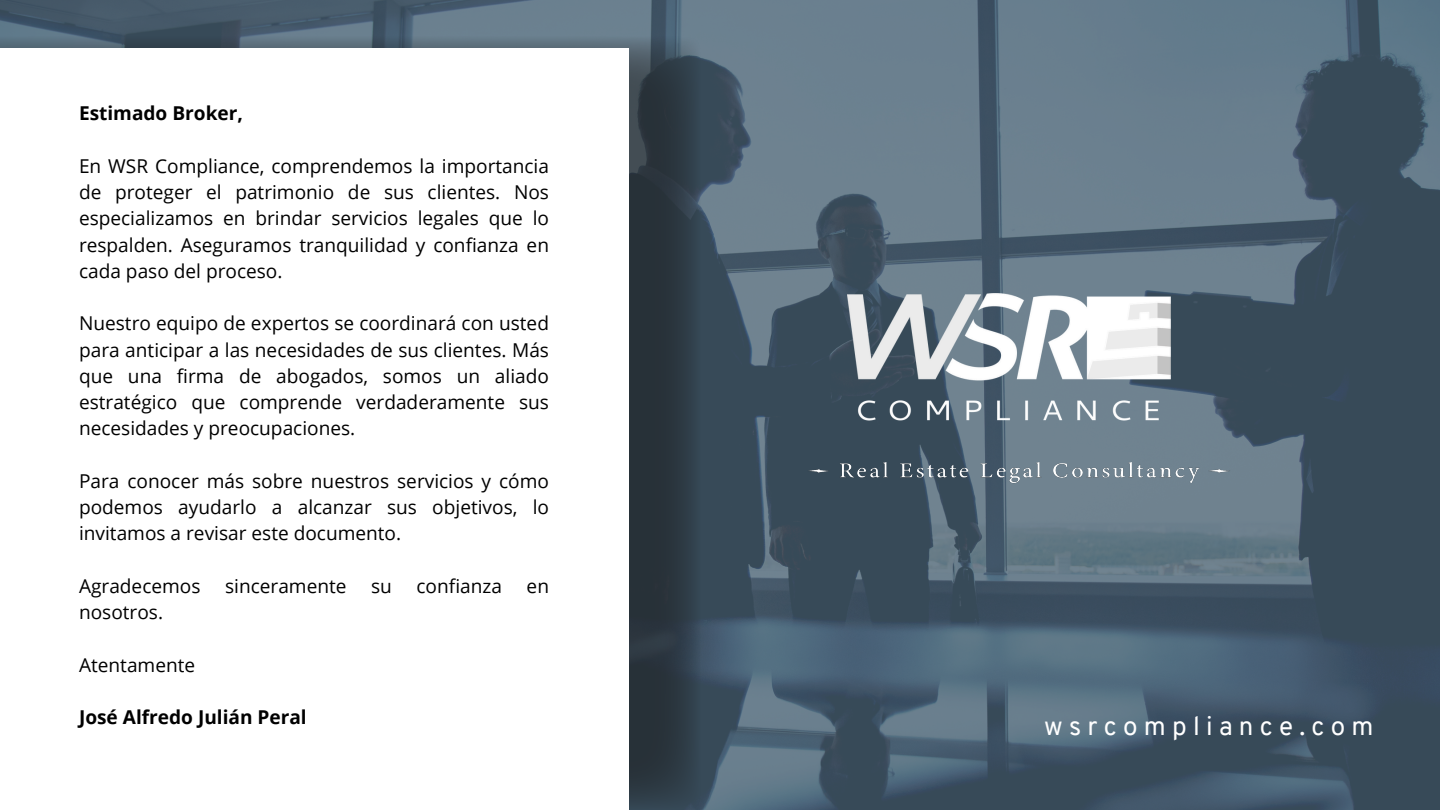
<style>
.page{position:relative;width:1440px;height:810px;background:#fff}
.page>*{position:absolute;margin:0;border:0;box-sizing:border-box;transform-origin:0 0}
.t1{font:26px "Overpass";letter-spacing:.24em;color:#fff}
.t2{font:19.1px/26.2px "Open Sans";color:#000;text-align:justify}
.t3{font:700 19.1px "Open Sans";color:#000}
</style>
<div class="page">
<img style="left:0;top:0;width:1440px;height:810px">
<img style="left:0;top:35px;width:701px;height:775px">
<div style="left:0;top:48px;width:628px;height:762px;background:#fff"></div>
<img style="left:848px;top:293px;width:322px;height:134px">
<img style="left:800px;top:455px;width:438px;height:36px">
<h2 class="t3" style="left:79px;top:100px;width:165px">Estimado Broker,</h2>
<p class="t2" style="left:79px;top:152px;width:472px">En WSR Compliance, comprendemos la importancia de proteger el patrimonio de sus clientes. Nos especializamos en brindar servicios legales que lo respalden. Aseguramos tranquilidad y confianza en cada paso del proceso.</p>
<p class="t2" style="left:79px;top:310px;width:472px">Nuestro equipo de expertos se coordinará con usted para anticipar a las necesidades de sus clientes. Más que una firma de abogados, somos un aliado estratégico que comprende verdaderamente sus necesidades y preocupaciones.</p>
<p class="t2" style="left:79px;top:467px;width:472px">Para conocer más sobre nuestros servicios y cómo podemos ayudarlo a alcanzar sus objetivos, lo invitamos a revisar este documento.</p>
<p class="t2" style="left:79px;top:572px;width:123px">Agradecemos</p>
<p class="t2" style="left:225px;top:572px;width:123px">sinceramente</p>
<p class="t2" style="left:371px;top:572px;width:22px">su</p>
<p class="t2" style="left:417px;top:572px;width:87px">confianza</p>
<p class="t2" style="left:527px;top:572px;width:24px">en</p>
<p class="t2" style="left:79px;top:599px;width:86px">nosotros.</p>
<p class="t2" style="left:79px;top:651px;width:118px">Atentamente</p>
<h2 class="t3" style="left:79px;top:704px;width:229px">José Alfredo Julián Peral</h2>
<p class="t1" style="left:1044px;top:716px;width:331px">wsrcompliance.com</p>
</div>
